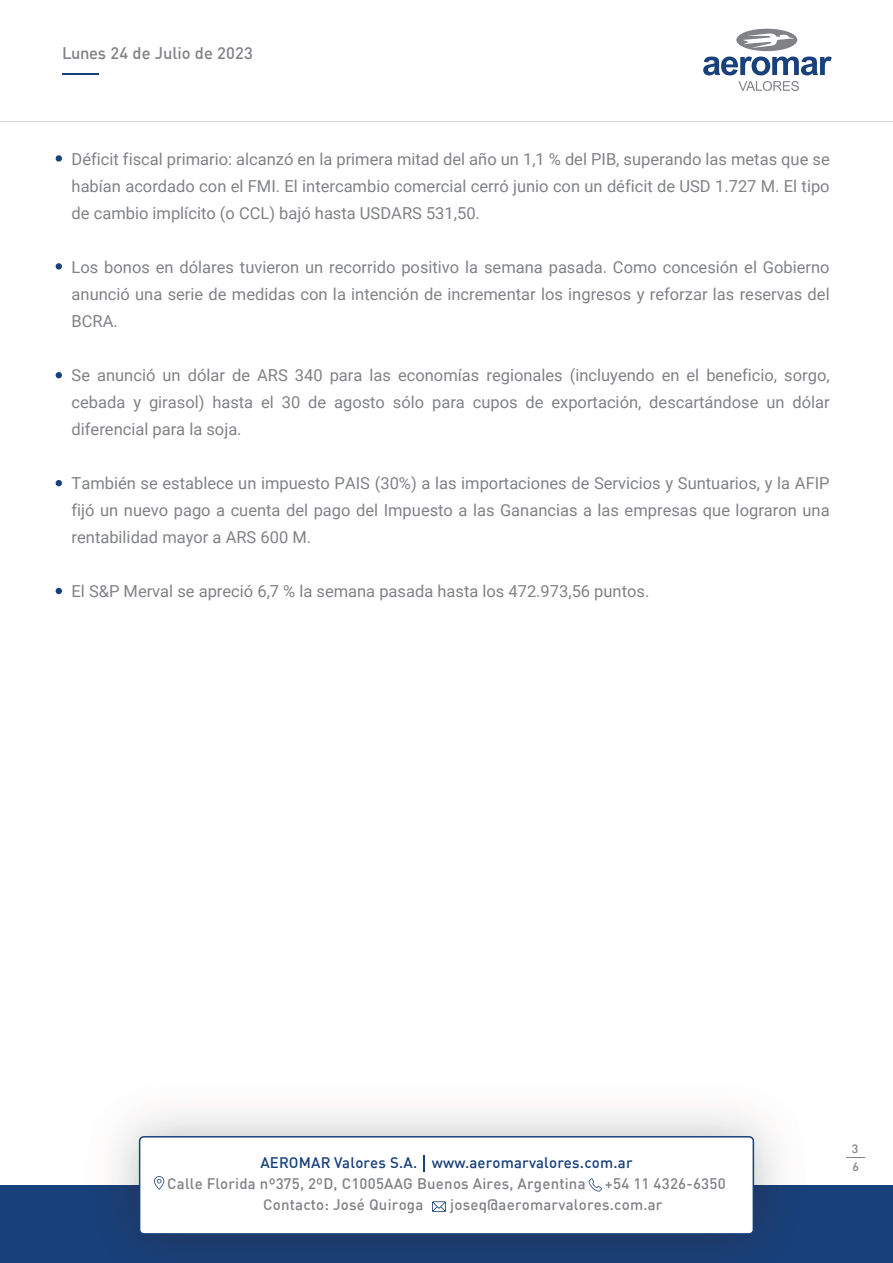
<style>
.page{position:relative;width:893px;height:1263px;background:#fff}
.page>*{position:absolute;margin:0;border:0;box-sizing:border-box;transform-origin:0 0}
.t1{font:16.5px/27px "Roboto";color:#808286;text-align:justify}
.t2{font:500 16.5px "DIN";color:#808286}
.t3{font:500 15px "DIN";letter-spacing:.015em;color:#808286}
.t4{font:500 15px "DIN";letter-spacing:.015em;color:#18407b}
.t5{font:500 12px "DIN";color:#808286}
</style>
<div class="page">
<div style="left:56px;top:155px;width:6px;height:7px;background:#18407b;border-radius:50%"></div>
<svg style="left:56px;top:372px;width:6px;height:6px"></svg>
<svg style="left:56px;top:588px;width:6px;height:6px"></svg>
<svg style="left:56px;top:480px;width:6px;height:6px"></svg>
<div style="left:56px;top:263px;width:6px;height:7px;background:#18407b;border-radius:50%"></div>
<hr style="left:0;top:121px;width:893px;height:1px;background:#d3d3d5">
<svg style="left:703px;top:57px;width:129px;height:18px"></svg>
<svg style="left:738px;top:81px;width:61px;height:10px"></svg>
<div style="left:736px;top:29px;width:61px;height:22px;background:#808286;border-radius:50%"></div>
<svg style="left:743px;top:33px;width:51px;height:15px"></svg>
<hr style="left:62px;top:73px;width:37px;height:2px;background:#18407b">
<div style="left:0;top:1185px;width:893px;height:78px;background:#18407b"></div>
<svg style="left:139px;top:1136px;width:615px;height:98px"></svg>
<svg style="left:424px;top:1155px;width:1px;height:17px"></svg>
<svg style="left:432px;top:1201px;width:14px;height:11px"></svg>
<svg style="left:589px;top:1178px;width:13px;height:13px"></svg>
<svg style="left:154px;top:1176px;width:10px;height:14px"></svg>
<svg style="left:846px;top:1157px;width:19px;height:1px"></svg>
<p class="t2" style="left:62px;top:43px;width:192px">Lunes 24 de Julio de 2023</p>
<p class="t1" style="left:72px;top:145px;width:760px">Déficit fiscal primario: alcanzó en la primera mitad del año un 1,1 % del PIB, superando las metas que se habían acordado con el FMI. El intercambio comercial cerró junio con un déficit de USD 1.727 M. El tipo de cambio implícito (o CCL) bajó hasta USDARS 531,50.</p>
<p class="t1" style="left:72px;top:253px;width:760px">Los bonos en dólares tuvieron un recorrido positivo la semana pasada. Como concesión el Gobierno anunció una serie de medidas con la intención de incrementar los ingresos y reforzar las reservas del BCRA.</p>
<p class="t1" style="left:72px;top:361px;width:760px">Se anunció un dólar de ARS 340 para las economías regionales (incluyendo en el beneficio, sorgo, cebada y girasol) hasta el 30 de agosto sólo para cupos de exportación, descartándose un dólar diferencial para la soja.</p>
<p class="t1" style="left:72px;top:469px;width:760px">También se establece un impuesto PAIS (30%) a las importaciones de Servicios y Suntuarios, y la AFIP fijó un nuevo pago a cuenta del pago del Impuesto a las Ganancias a las empresas que lograron una rentabilidad mayor a ARS 600 M.</p>
<p class="t1" style="left:72px;top:577px;width:579px">El S&amp;P Merval se apreció 6,7 % la semana pasada hasta los 472.973,56 puntos.</p>
<p class="t5" style="left:852px;top:1141px;width:8px">3</p>
<p class="t4" style="left:260px;top:1153px;width:374px">AEROMAR Valores S.A. www.aeromarvalores.com.ar</p>
<p class="t5" style="left:852px;top:1159px;width:8px">6</p>
<p class="t3" style="left:167px;top:1174px;width:420px">Calle Florida nº375, 2ºD, C1005AAG Buenos Aires, Argentina</p>
<p class="t3" style="left:605px;top:1174px;width:122px">+54 11 4326-6350</p>
<p class="t3" style="left:263px;top:1195px;width:162px">Contacto: José Quiroga</p>
<p class="t3" style="left:450px;top:1195px;width:214px">joseq@aeromarvalores.com.ar</p>
</div>
